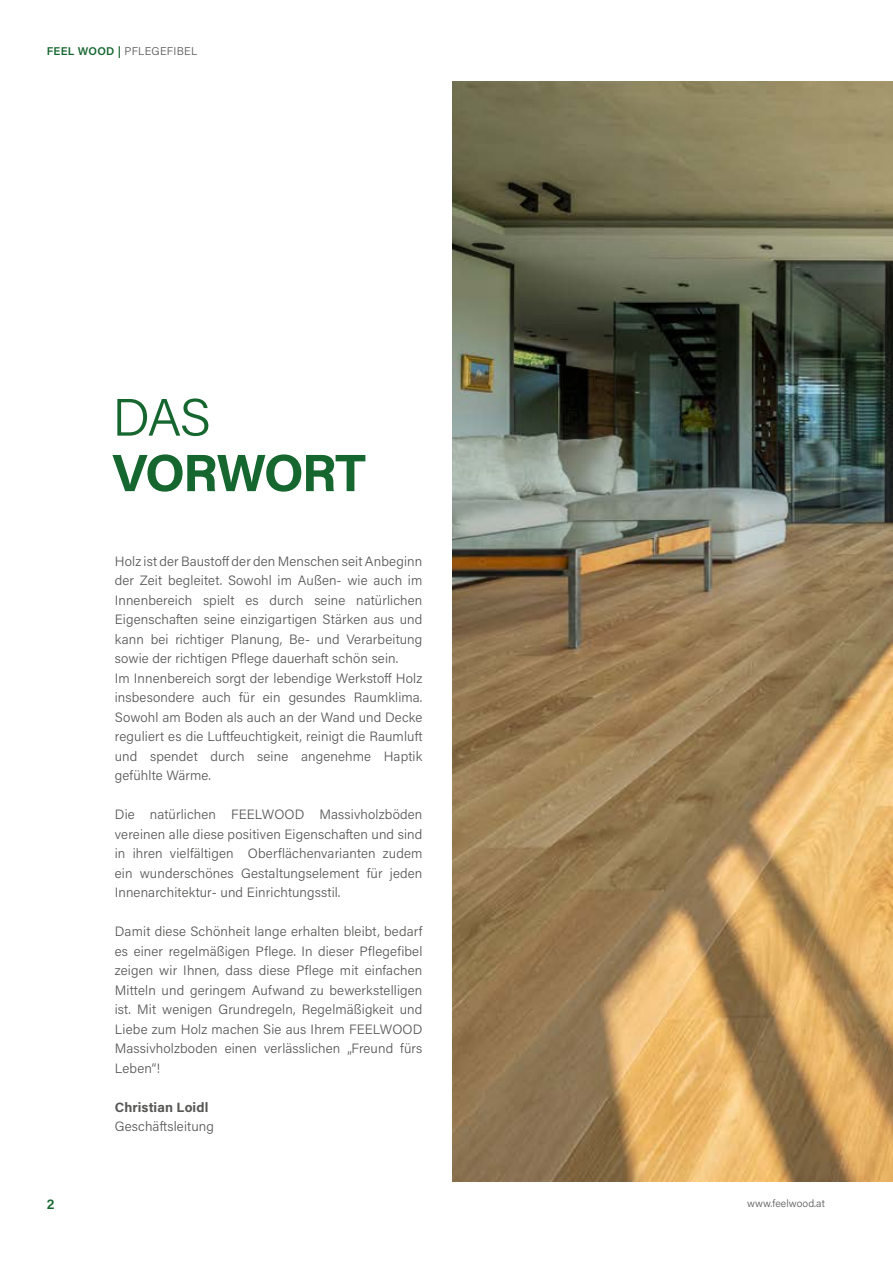
<style>
.page{position:relative;width:893px;height:1263px;background:#fff}
.page>*{position:absolute;margin:0;border:0;box-sizing:border-box;transform-origin:0 0}
.t1{font:700 52.5px "Acumin Pro";letter-spacing:-.04em;color:#16672f}
.t2{font:300 52.5px "Acumin Pro";color:#16672f}
.t3{font:600 14.25px "Acumin Pro";color:#16672f}
.t4{font:300 13.5px/19.5px "Acumin Pro";letter-spacing:.01em;color:#575756;text-align:justify}
.t5{font:700 13.5px "Acumin Pro";letter-spacing:.01em;color:#575756}
.t6{font:300 11.25px "Acumin Pro";letter-spacing:.025em;color:#575756}
.t7{font:300 10.5px "Acumin Pro";letter-spacing:.005em;color:#575756}
.s1{font-weight:600;color:#16672f}
</style>
<div class="page">
<img style="left:453px;top:81px;width:440px;height:1100px">
<p class="t6" style="left:47px;top:43px;width:152px"><span class="s1">FEEL WOOD |</span> PFLEGEFIBEL</p>
<h1 class="t2" style="left:112px;top:381px;width:100px">DAS</h1>
<h1 class="t1" style="left:112px;top:436px;width:255px">VORWORT</h1>
<p class="t4" style="left:115px;top:551px;width:309px;text-align:left">Holz ist der Baustoff der den Menschen seit Anbeginn der Zeit begleitet. Sowohl im Außen- wie auch im Innenbereich spielt es durch seine natürlichen Eigenschaften seine einzigartigen Stärken aus und kann bei richtiger Planung, Be- und Verarbeitung sowie der richtigen Pflege dauerhaft schön sein.<br>Im Innenbereich sorgt der lebendige Werkstoff Holz insbesondere auch für ein gesundes Raumklima.<br>Sowohl am Boden als auch an der Wand und Decke reguliert es die Luftfeuchtigkeit, reinigt die Raumluft und spendet durch seine angenehme Haptik gefühlte Wärme.</p>
<p class="t4" style="left:115px;top:804px;width:309px">Die natürlichen FEELWOOD Massivholzböden vereinen alle diese positiven Eigenschaften und sind in ihren vielfältigen Oberflächenvarianten zudem ein wunderschönes Gestaltungselement für jeden Innenarchitektur- und Einrichtungsstil.</p>
<p class="t4" style="left:115px;top:921px;width:309px">Damit diese Schönheit lange erhalten bleibt, bedarf es einer regelmäßigen Pflege. In dieser Pflegefibel zeigen wir Ihnen, dass diese Pflege mit einfachen Mitteln und geringem Aufwand zu bewerkstelligen ist. Mit wenigen Grundregeln, Regelmäßigkeit und Liebe zum Holz machen Sie aus Ihrem FEELWOOD Massivholzboden einen verlässlichen „Freund fürs Leben“!</p>
<p class="t5" style="left:115px;top:1097px;width:95px">Christian Loidl</p>
<p class="t4" style="left:115px;top:1116px;width:101px">Geschäftsleitung</p>
<p class="t3" style="left:47px;top:1194px;width:9px">2</p>
<p class="t7" style="left:747px;top:1196px;width:79px">www.feelwood.at</p>
</div>
